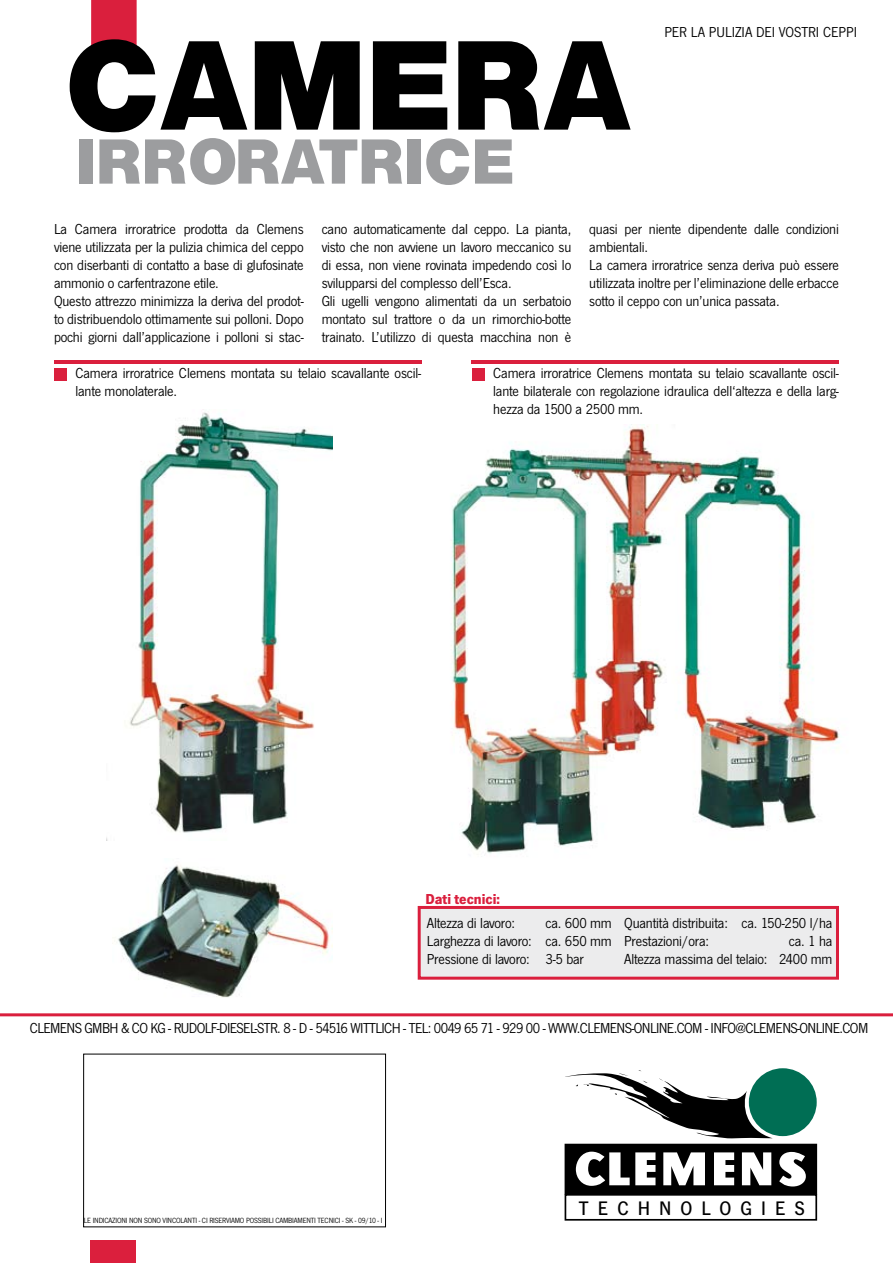
<style>
.page{position:relative;width:893px;height:1263px;background:#fff}
.page>*{position:absolute;margin:0;border:0;box-sizing:border-box;transform-origin:0 0}
.t1{font:800 122.55px "Olnova";letter-spacing:.035em;color:#000}
.t2{font:800 61.2px "Olnova";letter-spacing:.035em;color:#9c9d9f}
.t3{font:500 20.25px "News Got T";letter-spacing:.45em;color:#000}
.t4{font:15px/18px "News Got T";letter-spacing:-.01em;color:#000}
.t5{font:15px "News Got T";letter-spacing:-.04em;color:#000}
.t6{font:700 15px "News Got T";letter-spacing:-.005em;color:#da1f3d}
.t7{font:7.8px "News Got T";letter-spacing:-.02em;color:#000}
</style>
<div class="page">
<svg style="left:91px;top:0;width:46px;height:74px"></svg>
<div style="left:91px;top:1240px;width:45px;height:23px;background:#db1f3d"></div>
<div style="left:83px;top:1054px;width:303px;height:173px;border:1px solid #000"></div>
<div style="left:749px;top:1068px;width:68px;height:68px;background:#006e54;border-radius:50%"></div>
<svg style="left:565px;top:1070px;width:208px;height:68px"></svg>
<div style="left:565px;top:1144px;width:251px;height:49px;background:#000"></div>
<div style="left:565px;top:1144px;width:252px;height:50px;border:2px solid #000"></div>
<svg style="left:576px;top:1152px;width:79px;height:34px"></svg>
<svg style="left:663px;top:1152px;width:42px;height:33px"></svg>
<svg style="left:742px;top:1152px;width:29px;height:33px"></svg>
<svg style="left:779px;top:1152px;width:27px;height:34px"></svg>
<svg style="left:714px;top:1152px;width:20px;height:33px"></svg>
<div style="left:565px;top:1194px;width:252px;height:26px;border:2px solid #000"></div>
<hr style="left:0;top:1013px;width:893px;height:3px;background:#da1f3d">
<img style="left:106px;top:409px;width:227px;height:431px">
<img style="left:451px;top:426px;width:389px;height:428px">
<img style="left:118px;top:865px;width:215px;height:133px">
<div style="left:419px;top:907px;width:418px;height:71px;background:#ececed"></div>
<div style="left:418px;top:906px;width:421px;height:74px;border:3px solid #da1f3d"></div>
<hr style="left:54px;top:360px;width:367px;height:3px;background:#da1f3d">
<div style="left:54px;top:368px;width:13px;height:13px;background:#da1f3d"></div>
<hr style="left:472px;top:360px;width:367px;height:3px;background:#da1f3d">
<div style="left:472px;top:368px;width:13px;height:13px;background:#da1f3d"></div>
<h1 class="t1" style="left:67px;top:11px;width:564px">CAMERA</h1>
<h2 class="t2" style="left:77px;top:125px;width:437px">IRRORATRICE</h2>
<p class="t4" style="left:664px;top:22px;width:194px">PER LA PULIZIA DEI VOSTRI CEPPI</p>
<p class="t4" style="left:54px;top:220px;width:251px">La Camera irroratrice prodotta da Clemens viene utilizzata per la pulizia chimica del ceppo con diserbanti di contatto a base di glufosinate ammonio o carfentrazone etile.<br>Questo attrezzo minimizza la deriva del prodot&shy;to distribuendolo ottimamente sui polloni. Dopo pochi giorni dall’applicazione i polloni si stac-</p>
<p class="t4" style="left:322px;top:220px;width:251px">cano automaticamente dal ceppo. La pianta, visto che non avviene un lavoro meccanico su di essa, non viene rovinata impedendo così lo svilupparsi del complesso dell’Esca.<br>Gli ugelli vengono alimentati da un serbatoio montato sul trattore o da un rimorchio-botte trainato. L’utilizzo di questa macchina non è</p>
<p class="t4" style="left:589px;top:220px;width:251px">quasi per niente dipendente dalle condizioni ambientali.<br>La camera irroratrice senza deriva può essere utilizzata inoltre per l’eliminazione delle erbacce sotto il ceppo con un’unica passata.</p>
<p class="t4" style="left:75px;top:364px;width:347px">Camera irroratrice Clemens montata su telaio scavallante oscil&shy;lante monolaterale.</p>
<p class="t4" style="left:493px;top:364px;width:347px;text-align:justify">Camera irroratrice Clemens montata su telaio scavallante oscil&shy;lante bilaterale con regolazione idraulica dell‘altezza e della larg&shy;hezza da 1500 a 2500 mm.</p>
<p class="t6" style="left:425px;top:890px;width:76px">Dati tecnici:</p>
<p class="t4" style="left:427px;top:914px;width:106px">Altezza di lavoro:<br>Larghezza di lavoro:<br>Pressione di lavoro:</p>
<p class="t4" style="left:545px;top:914px;width:68px;text-align:justify">ca. 600 mm ca. 650 mm 3-5 bar</p>
<p class="t4" style="left:624px;top:914px;width:145px">Quantità distribuita:<br>Prestazioni/ora:<br>Altezza massima del telaio:</p>
<p class="t4" style="left:741px;top:914px;width:93px;text-align:right">ca. 150-250 l/ha ca. 1 ha<br>2400 mm</p>
<p class="t5" style="left:30px;top:1020px;width:840px">CLEMENS GMBH &amp; CO KG - RUDOLF-DIESEL-STR. 8 - D - 54516 WITTLICH - TEL: 0049 65 71 - 929 00 - WWW.CLEMENS-ONLINE.COM - INFO@CLEMENS-ONLINE.COM</p>
<p class="t7" style="left:84px;top:1216px;width:300px">LE INDICAZIONI NON SONO VINCOLANTI - CI RISERVIAMO POSSIBILI CAMBIAMENTI TECNICI - SK - 09/10 - I</p>
<h3 class="t3" style="left:579px;top:1197px;width:228px">TECHNOLOGIES</h3>
</div>
